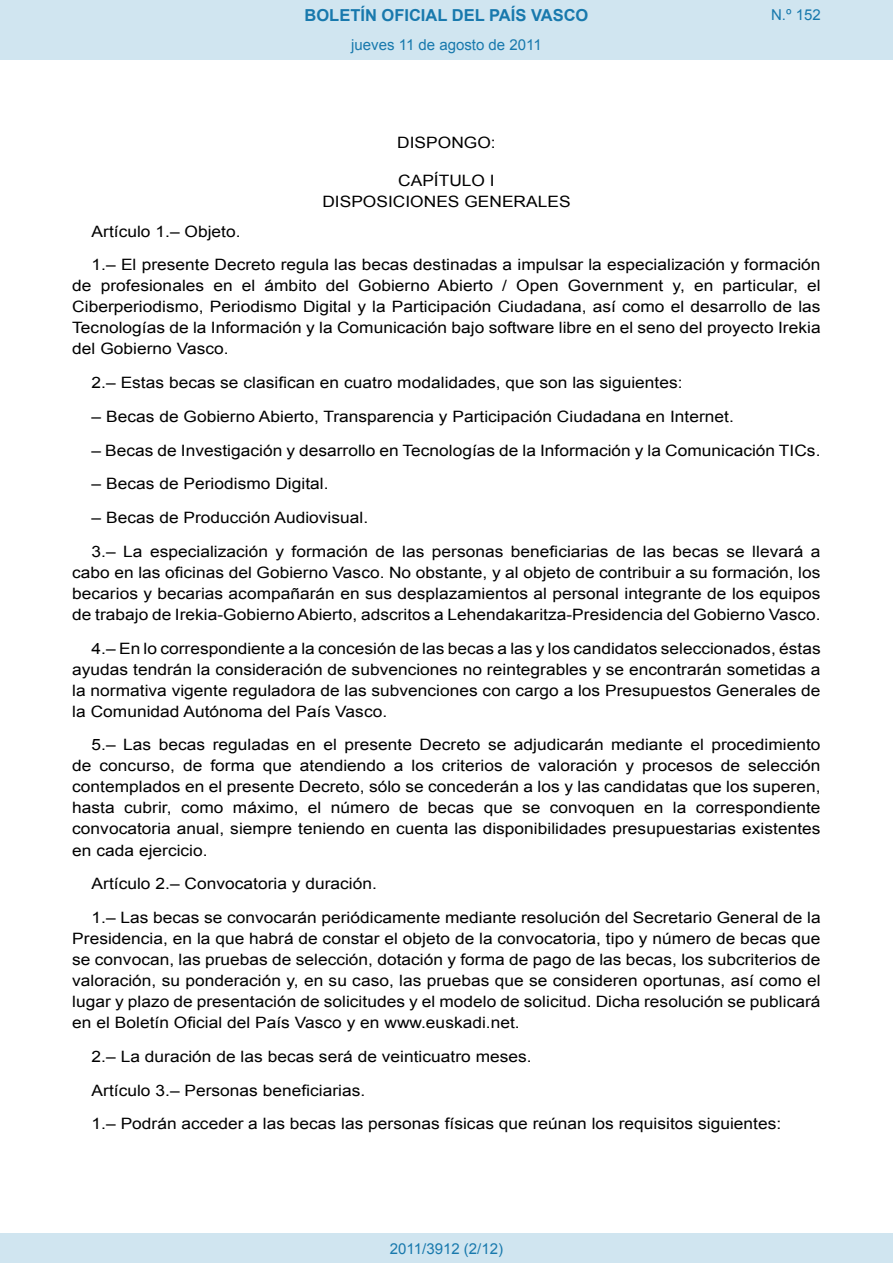
<style>
.page{position:relative;width:893px;height:1263px;background:#fff}
.page>*{position:absolute;margin:0;border:0;box-sizing:border-box;transform-origin:0 0}
.t1{font:700 16.5px "Arial";color:#1879ad}
.BOPVDetalle{font:15.6px/21px "Arial";color:#000;text-align:justify;scale:1.11 1}
.BOPVClaveSin{font:15.6px/21px "Arial";color:#000;text-align:center;scale:1.11 1}
.BOPVClave{font:15.6px "Arial";color:#000;scale:1.11 1}
.Paginacion_Centro{font:15px "Arial";color:#1879ad}
</style>
<div class="page">
<div style="left:0;top:0;width:893px;height:60px;background:#d0e5f0"></div>
<div style="left:0;top:1233px;width:893px;height:30px;background:#d0e5f0"></div>
<p class="t1" style="left:305px;top:4px;width:285px">BOLETÍN OFICIAL DEL PAÍS VASCO</p>
<p class="Paginacion_Centro" style="left:351px;top:35px;width:192px">jueves 11 de agosto de 2011</p>
<p class="BOPVClave" style="left:397px;top:132px;width:90px">DISPONGO:</p>
<p class="BOPVClaveSin" style="left:322px;top:170px;width:225px">CAPÍTULO I<br>DISPOSICIONES GENERALES</p>
<p class="Paginacion_Centro" style="left:771px;top:5px;width:51px">N.º 152</p>
<p class="BOPVDetalle" style="left:92px;top:221px;width:136px">Artículo 1.– Objeto.</p>
<p class="BOPVDetalle" style="left:72px;top:255px;width:676px;text-indent:19px">1.– El presente Decreto regula las becas destinadas a impulsar la especialización y formación de profesionales en el ámbito del Gobierno Abierto / Open Government y, en particular, el Ciberperiodismo, Periodismo Digital y la Participación Ciudadana, así como el desarrollo de las Tecnologías de la Información y la Comunicación bajo software libre en el seno del proyecto Irekia del Gobierno Vasco.</p>
<p class="BOPVDetalle" style="left:92px;top:372px;width:534px">2.– Estas becas se clasifican en cuatro modalidades, que son las siguientes:</p>
<p class="BOPVDetalle" style="left:92px;top:406px;width:580px">– Becas de Gobierno Abierto, Transparencia y Participación Ciudadana en Internet.</p>
<p class="BOPVDetalle" style="left:92px;top:440px;width:658px">– Becas de Investigación y desarrollo en Tecnologías de la Información y la Comunicación TICs.</p>
<p class="BOPVDetalle" style="left:92px;top:474px;width:215px">– Becas de Periodismo Digital.</p>
<p class="BOPVDetalle" style="left:92px;top:507px;width:251px">– Becas de Producción Audiovisual.</p>
<p class="BOPVDetalle" style="left:72px;top:541px;width:676px;text-indent:19px">3.– La especialización y formación de las personas beneficiarias de las becas se llevará a cabo en las oficinas del Gobierno Vasco. No obstante, y al objeto de contribuir a su formación, los becarios y becarias acompañarán en sus desplazamientos al personal integrante de los equipos de trabajo de Irekia-Gobierno Abierto, adscritos a Lehendakaritza-Presidencia del Gobierno Vasco.</p>
<p class="BOPVDetalle" style="left:72px;top:638px;width:676px;text-indent:19px">4.– En lo correspondiente a la concesión de las becas a las y los candidatos seleccionados, éstas ayudas tendrán la consideración de subvenciones no reintegrables y se encontrarán sometidas a la normativa vigente reguladora de las subvenciones con cargo a los Presupuestos Generales de la Comunidad Autónoma del País Vasco.</p>
<p class="BOPVDetalle" style="left:72px;top:735px;width:676px;text-indent:19px">5.– Las becas reguladas en el presente Decreto se adjudicarán mediante el procedimiento de concurso, de forma que atendiendo a los criterios de valoración y procesos de selección contemplados en el presente Decreto, sólo se concederán a los y las candidatas que los superen, hasta cubrir, como máximo, el número de becas que se convoquen en la correspondiente convocatoria anual, siempre teniendo en cuenta las disponibilidades presupuestarias existentes en cada ejercicio.</p>
<p class="BOPVDetalle" style="left:92px;top:873px;width:259px">Artículo 2.– Convocatoria y duración.</p>
<p class="BOPVDetalle" style="left:72px;top:907px;width:676px;text-indent:19px">1.– Las becas se convocarán periódicamente mediante resolución del Secretario General de la Presidencia, en la que habrá de constar el objeto de la convocatoria, tipo y número de becas que se convocan, las pruebas de selección, dotación y forma de pago de las becas, los subcriterios de valoración, su ponderación y, en su caso, las pruebas que se consideren oportunas, así como el lugar y plazo de presentación de solicitudes y el modelo de solicitud. Dicha resolución se publicará en el Boletín Oficial del País Vasco y en www.euskadi.net.</p>
<p class="BOPVDetalle" style="left:92px;top:1046px;width:398px">2.– La duración de las becas será de veinticuatro meses.</p>
<p class="BOPVDetalle" style="left:92px;top:1080px;width:248px">Artículo 3.– Personas beneficiarias.</p>
<p class="BOPVDetalle" style="left:92px;top:1113px;width:623px">1.– Podrán acceder a las becas las personas físicas que reúnan los requisitos siguientes:</p>
<p class="Paginacion_Centro" style="left:390px;top:1238px;width:115px">2011/3912 (2/12)</p>
</div>
